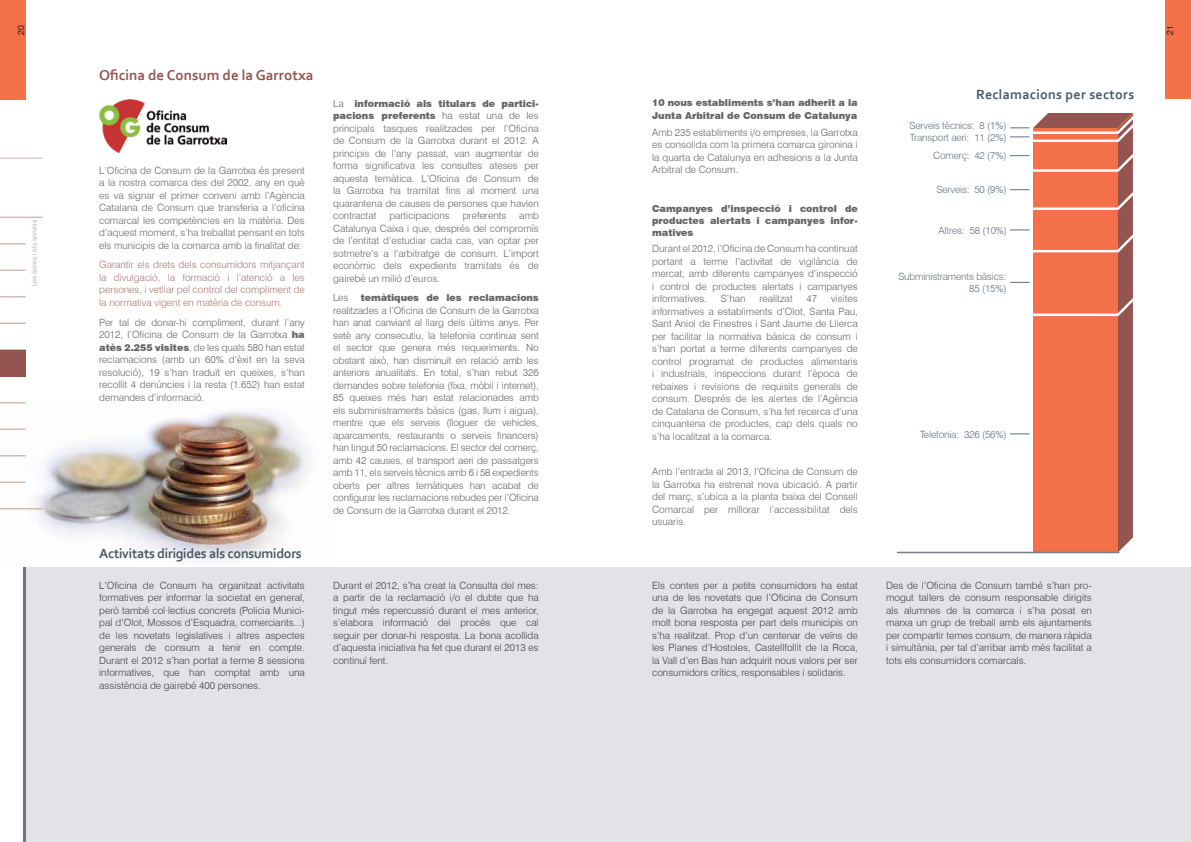
<style>
.page{position:relative;width:1191px;height:842px;background:#fff}
.page>*{position:absolute;margin:0;border:0;box-sizing:border-box;transform-origin:0 0}
.t1{font:700 15px "Corbel";color:#945450}
.t2{font:700 14px "Corbel";letter-spacing:-.02em;color:#485865}
.t3{font:700 14px "Corbel";letter-spacing:.02em;color:#485865}
.t4{font:300 10px/12.5px "Swiss 721 BT";color:#636466;text-align:justify}
.t5{font:300 10px/12.5px "Swiss 721 BT";color:#414042;text-align:justify}
.t6{font:300 10px/12.5px "Swiss 721 BT";color:#aa766e;text-align:justify}
.t7{font:300 10px/11.5px "Swiss 721 BT";letter-spacing:-.015em;color:#63717d;text-align:right}
.t8{font:900 9.5px/12.5px "Swiss 721 BT";color:#636466}
.t9{font:300 9px "Swiss 721 BT";color:#000}
.t10{font:300 7px "Swiss 721 BT";color:#9d9fa2}
.s1{font-weight:900;font-size:9.5px}
.s2{font-weight:300;font-size:10px}
</style>
<div class="page">
<img style="left:0;top:402px;width:309px;height:159px">
<div style="left:26px;top:567px;width:1165px;height:275px;background:#e1e3e7"></div>
<div style="left:0;top:0;width:26px;height:99px;background:#f37049"></div>
<div style="left:1165px;top:0;width:26px;height:99px;background:#f37049"></div>
<hr style="left:23px;top:567px;width:3px;height:275px;background:#6b7884">
<hr style="left:0;top:158px;width:43px;height:1px;background:#d2b6ae">
<svg style="left:1118px;top:317px;width:15px;height:235px;background:#975955"></svg>
<div style="left:1033px;top:128px;width:85px;height:424px;background:#f37049"></div>
<hr style="left:897px;top:552px;width:221px;height:1px;background:#727f8b">
<img style="left:99px;top:99px;width:128px;height:53px">
<svg style="left:1010px;top:113px;width:123px;height:204px"></svg>
<svg style="left:1010px;top:434px;width:19px;height:1px"></svg>
<hr style="left:0;top:217px;width:43px;height:1px;background:#d2b6ae">
<svg style="left:0;top:270px;width:26px;height:1px"></svg>
<svg style="left:0;top:297px;width:26px;height:1px"></svg>
<svg style="left:0;top:323px;width:26px;height:1px"></svg>
<svg style="left:0;top:376px;width:26px;height:1px"></svg>
<svg style="left:0;top:456px;width:26px;height:1px"></svg>
<hr style="left:0;top:509px;width:43px;height:1px;background:#d2b6ae">
<svg style="left:0;top:429px;width:26px;height:1px"></svg>
<svg style="left:0;top:482px;width:26px;height:1px"></svg>
<svg style="left:0;top:403px;width:26px;height:1px"></svg>
<svg style="left:0;top:244px;width:26px;height:1px"></svg>
<div style="left:0;top:350px;width:26px;height:26px;background:#945450"></div>
<p class="t9" style="left:15px;top:35px;width:11px;rotate:-90deg">20</p>
<p class="t9" style="left:1164px;top:35px;width:11px;rotate:-90deg">21</p>
<h1 class="t1" style="left:99px;top:66px;width:216px">Oficina de Consum de la Garrotxa</h1>
<p class="t10" style="left:30px;top:286px;width:68px;rotate:-90deg">Les àrees i els serveis</p>
<p class="t4" style="left:99px;top:164px;width:207px">L’Oficina de Consum de la Garrotxa és present a la nostra comarca des del 2002, any en què es va signar el primer conveni amb l’Agència Catalana de Consum que transferia a l’oficina comarcal les competències en la matèria. Des d’aquest moment, s’ha treballat pensant en tots els municipis de la comarca amb la finalitat de:</p>
<p class="t6" style="left:99px;top:259px;width:207px">Garantir els drets dels consumidors mitjançant la divulgació, la formació i l’atenció a les persones, i vetllar pel control del compliment de la normativa vigent en matèria de consum.</p>
<p class="t4" style="left:99px;top:316px;width:207px">Per tal de donar-hi compliment, durant l’any 2012, l’Oficina de Consum de la Garrotxa <span class="s1">ha atès 2.255 visites</span>, de les quals 580 han estat reclamacions (amb un 60% d’èxit en la seva resolució), 19 s’han traduït en queixes, s’han recollit 4 denúncies i la resta (1.652) han estat demandes d’informació.</p>
<p class="t8" style="left:333px;top:97px;width:207px"><span class="s2">La</span> informació als titulars de partici&shy;pacions preferents <span class="s2">ha estat una de les</span></p>
<p class="t4" style="left:333px;top:122px;width:207px">principals tasques realitzades per l’Oficina de Consum de la Garrotxa durant el 2012. A principis de l’any passat, van augmentar de forma significativa les consultes ateses per aquesta temàtica. L’Oficina de Consum de la Garrotxa ha tramitat fins al moment una quarantena de causes de persones que havien contractat</p>
<p class="t4" style="left:389px;top:209px;width:62px">participacions</p>
<p class="t4" style="left:463px;top:209px;width:45px">preferents</p>
<p class="t4" style="left:333px;top:209px;width:207px;text-indent:186px">amb Catalunya Caixa i que, després del compromís de l’entitat d’estudiar cada cas, van optar per sotmetre’s a l’arbitratge de consum. L’import econòmic dels expedients tramitats és de gairebé un milió d’euros.</p>
<p class="t4" style="left:333px;top:292px;width:17px">Les</p>
<p class="t8" style="left:361px;top:292px;width:179px">temàtiques de les reclamacions</p>
<p class="t4" style="left:333px;top:304px;width:207px">realitzades a l’Oficina de Consum de la Garrotxa han anat canviant al llarg dels últims anys. Per setè any consecutiu, la telefonia continua sent el sector que genera més requeriments. No obstant això, han disminuït en relació amb les anteriors anualitats. En total, s’han rebut 326 demandes sobre telefonia (fixa, mòbil i internet), 85 queixes més han estat relacionades amb els subministraments bàsics (gas, llum i aigua), mentre que els serveis (lloguer de vehicles, aparcaments, restaurants o serveis financers) han tingut 50 reclamacions. El sector del comerç, amb 42 causes, el transport aeri de passatgers amb 11, els serveis tècnics amb 6 i 58 expedients oberts per altres temàtiques han acabat de configurar les reclamacions rebudes per l’Oficina de Consum de la Garrotxa durant el 2012.</p>
<p class="t8" style="left:652px;top:97px;width:207px">10 nous establiments s’han adherit a la<br>Junta Arbitral de Consum de Catalunya</p>
<p class="t4" style="left:652px;top:126px;width:207px">Amb 235 establiments i/o empreses, la Garrotxa es consolida com la primera comarca gironina i la quarta de Catalunya en adhesions a la Junta Arbitral de Consum.</p>
<p class="t8" style="left:652px;top:202px;width:207px;line-height:12px;text-align:justify">Campanyes d’inspecció i control de productes alertats i campanyes infor&shy;matives</p>
<p class="t4" style="left:652px;top:242px;width:207px">Durant el 2012, l’Oficina de Consum ha continuat portant a terme l’activitat de vigilància de mercat, amb diferents campanyes d’inspecció i control de productes alertats i campanyes informatives.</p>
<p class="t4" style="left:721px;top:292px;width:26px">S’han</p>
<p class="t4" style="left:759px;top:292px;width:35px">realitzat</p>
<p class="t4" style="left:806px;top:292px;width:12px">47</p>
<p class="t4" style="left:652px;top:292px;width:207px;text-indent:179px">visites informatives a establiments d’Olot, Santa Pau, Sant Aniol de Finestres i Sant Jaume de Llierca per facilitar la normativa bàsica de consum i s’han portat a terme diferents campanyes de control programat de productes alimentaris i industrials, inspeccions durant l’època de rebaixes i revisions de requisits generals de consum. Després de les alertes de l’Agència de Catalana de Consum, s’ha fet recerca d’una cinquantena de productes, cap dels quals no s’ha localitzat a la comarca.</p>
<p class="t4" style="left:652px;top:465px;width:207px">Amb l’entrada al 2013, l’Oficina de Consum de la Garrotxa ha estrenat nova ubicació. A partir del març, s’ubica a la planta baixa del Consell Comarcal per millorar l’accessibilitat dels usuaris.</p>
<h2 class="t3" style="left:976px;top:86px;width:160px">Reclamacions per sectors</h2>
<p class="t7" style="left:909px;top:119px;width:98px">Serveis tècnics: 8 (1%)</p>
<p class="t7" style="left:910px;top:131px;width:98px">Transport aeri: 11 (2%)</p>
<p class="t7" style="left:933px;top:150px;width:75px">Comerç: 42 (7%)</p>
<p class="t7" style="left:936px;top:184px;width:71px">Serveis: 50 (9%)</p>
<p class="t7" style="left:938px;top:224px;width:70px">Altres: 58 (10%)</p>
<p class="t7" style="left:898px;top:271px;width:110px">Subministraments bàsics:<br>85 (15%)</p>
<p class="t7" style="left:920px;top:428px;width:88px">Telefonia: 326 (56%)</p>
<h2 class="t2" style="left:99px;top:545px;width:204px">Activitats dirigides als consumidors</h2>
<p class="t5" style="left:99px;top:579px;width:207px">L’Oficina de Consum ha organitzat activitats formatives per informar la societat en general, però també col·lectius concrets (Policia Munici&shy;pal d’Olot, Mossos d’Esquadra, comerciants...) de les novetats legislatives i altres aspectes generals de consum a tenir en compte.<br>Durant el 2012 s’han portat a terme 8 sessions informatives, que han comptat amb una assistència de gairebé 400 persones.</p>
<p class="t5" style="left:333px;top:579px;width:207px">Durant el 2012, s’ha creat la Consulta del mes: a partir de la reclamació i/o el dubte que ha tingut més repercussió durant el mes anterior, s’elabora informació del procés que cal seguir per donar-hi resposta. La bona acollida d’aquesta iniciativa ha fet que durant el 2013 es continuï fent.</p>
<p class="t5" style="left:886px;top:579px;width:207px">Des de l’Oficina de Consum també s’han pro&shy;mogut tallers de consum responsable dirigits als alumnes de la comarca i s’ha posat en marxa un grup de treball amb els ajuntaments per compartir temes consum, de manera ràpida i simultània, per tal d’arribar amb més facilitat a tots els consumidors comarcals.</p>
<p class="t5" style="left:652px;top:579px;width:207px">Els contes per a petits consumidors ha estat una de les novetats que l’Oficina de Consum de la Garrotxa ha engegat aquest 2012 amb molt bona resposta per part dels municipis on s’ha realitzat. Prop d’un centenar de veïns de les Planes d’Hostoles, Castellfollit de la Roca, la Vall d’en Bas han adquirit nous valors per ser consumidors crítics, responsables i solidaris.</p>
</div>
